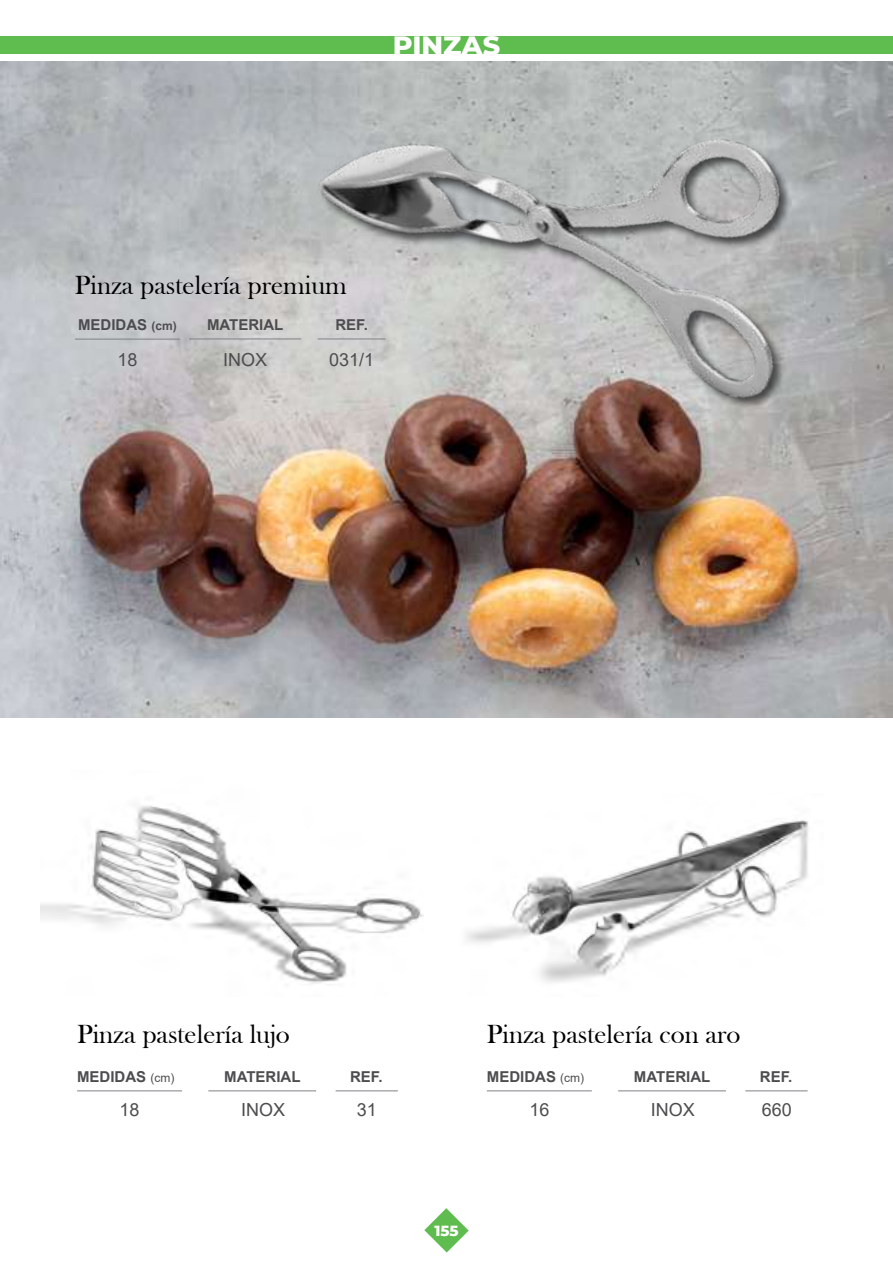
<style>
.page{position:relative;width:893px;height:1263px;background:#fff}
.page>*{position:absolute;margin:0;border:0;box-sizing:border-box;transform-origin:0 0}
.t1{font:27px "Bask Old Face";color:#000}
.t2{font:800 27px "Montserrat";color:#fff}
.t3{font:18px "Arial";color:#4d4d4f}
.t4{font:700 15px "Arial";color:#4d4d4f}
.t5{font:800 15px "Montserrat";color:#fff}
.s1{font-size:12px}
.s2{font-weight:400;font-size:12px}
</style>
<div class="page">
<div style="left:0;top:36px;width:215px;height:18px;background:#5fbc4e"></div>
<svg style="left:424px;top:1208px;width:45px;height:44px"></svg>
<img style="left:0;top:61px;width:893px;height:657px">
<hr style="left:189px;top:339px;width:112px;height:1px;background:#808285">
<hr style="left:75px;top:339px;width:105px;height:1px;background:#808285">
<img style="left:215px;top:36px;width:678px;height:450px">
<hr style="left:77px;top:1090px;width:105px;height:1px;background:#808285">
<hr style="left:208px;top:1090px;width:108px;height:1px;background:#808285">
<hr style="left:336px;top:1090px;width:62px;height:1px;background:#808285">
<img style="left:40px;top:805px;width:384px;height:179px">
<img style="left:466px;top:820px;width:342px;height:163px">
<hr style="left:487px;top:1090px;width:105px;height:1px;background:#808285">
<hr style="left:618px;top:1090px;width:108px;height:1px;background:#808285">
<hr style="left:745px;top:1090px;width:63px;height:1px;background:#808285">
<h1 class="t2" style="left:393px;top:26px;width:109px">PINZAS</h1>
<h1 class="t1" style="left:75px;top:270px;width:273px">Pinza pastelería premium</h1>
<p class="t4" style="left:78px;top:315px;width:100px">MEDIDAS <span class="s1">(cm)</span></p>
<p class="t4" style="left:207px;top:314px;width:78px">MATERIAL</p>
<p class="t3" style="left:223px;top:347px;width:46px">INOX</p>
<p class="t4" style="left:335px;top:314px;width:34px">REF.</p>
<p class="t3" style="left:117px;top:347px;width:22px">18</p>
<p class="t3" style="left:329px;top:347px;width:47px">031/1</p>
<h1 class="t1" style="left:77px;top:1019px;width:214px">Pinza pastelería lujo</h1>
<p class="t4" style="left:77px;top:1066px;width:99px">MEDIDAS <span class="s2">(cm)</span></p>
<p class="t4" style="left:224px;top:1066px;width:78px">MATERIAL</p>
<p class="t3" style="left:241px;top:1098px;width:46px">INOX</p>
<p class="t3" style="left:120px;top:1098px;width:22px">18</p>
<h1 class="t1" style="left:487px;top:1019px;width:255px">Pinza pastelería con aro</h1>
<p class="t4" style="left:487px;top:1066px;width:99px">MEDIDAS <span class="s2">(cm)</span></p>
<p class="t4" style="left:634px;top:1066px;width:78px">MATERIAL</p>
<p class="t3" style="left:651px;top:1098px;width:46px">INOX</p>
<p class="t4" style="left:350px;top:1066px;width:34px">REF.</p>
<p class="t3" style="left:357px;top:1098px;width:22px">31</p>
<p class="t3" style="left:529px;top:1098px;width:22px">16</p>
<p class="t4" style="left:760px;top:1066px;width:34px">REF.</p>
<p class="t3" style="left:762px;top:1098px;width:32px">660</p>
<p class="t5" style="left:434px;top:1219px;width:26px">155</p>
</div>
